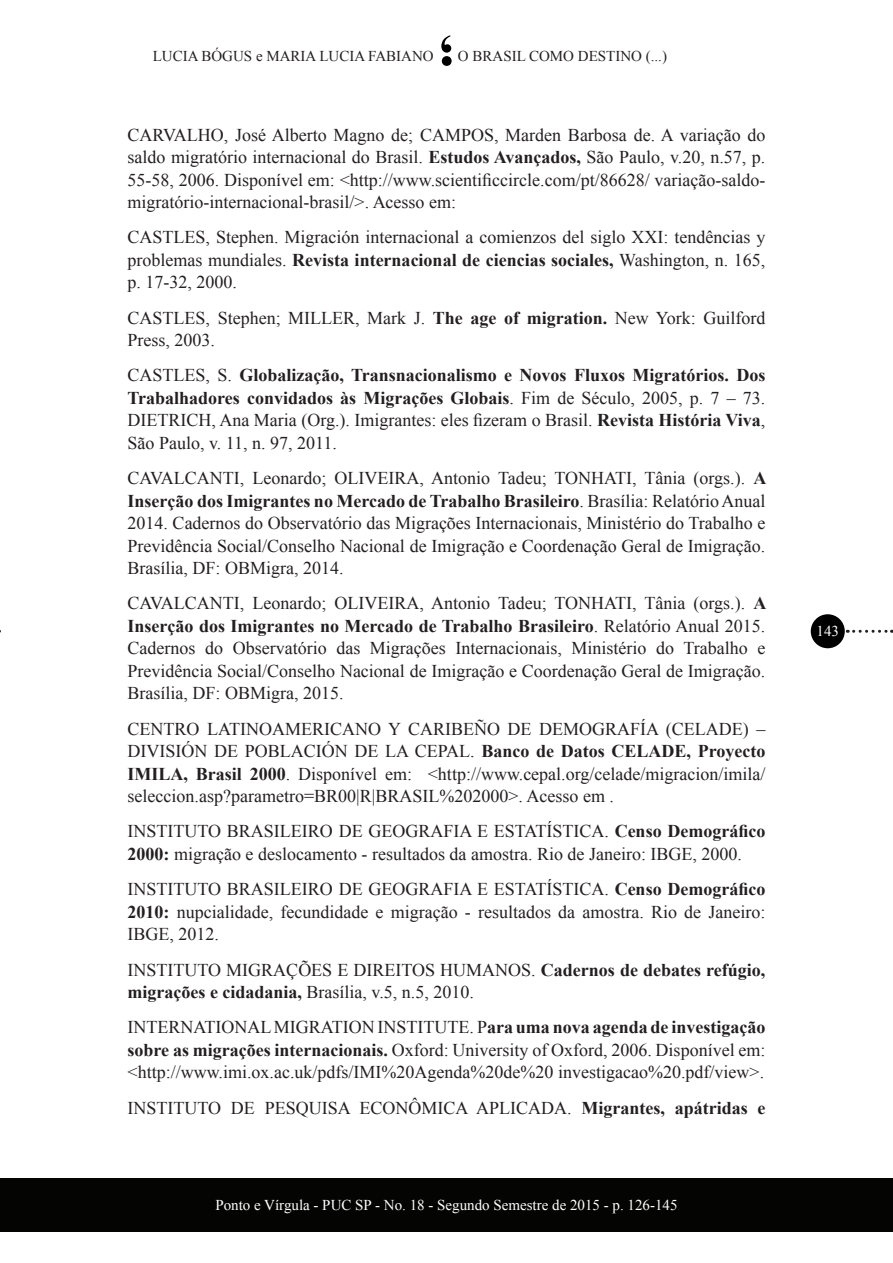
<style>
.page{position:relative;width:893px;height:1263px;background:#fff}
.page>*{position:absolute;margin:0;border:0;box-sizing:border-box;transform-origin:0 0}
.t1{font:18px/22.5px "Times New Roman";color:#231f20;text-align:justify}
.t2{font:700 18px/22.5px "Times New Roman";color:#231f20;text-align:justify}
.t3{font:15px "Times New Roman";color:#fff}
.t4{font:15px "Times New Roman";color:#231f20}
.s1{font-weight:700}
.s2{font-weight:400}
</style>
<div class="page">
<svg style="left:441px;top:35px;width:11px;height:31px"></svg>
<div style="left:0;top:1178px;width:893px;height:54px;background:#040503"></div>
<div style="left:811px;top:614px;width:34px;height:34px;background:#000;border-radius:50%"></div>
<svg style="left:854px;top:630px;width:38px;height:3px"></svg>
<p class="t4" style="left:153px;top:46px;width:282px">LUCIA BÓGUS e MARIA LUCIA FABIANO</p>
<p class="t4" style="left:458px;top:46px;width:211px">O BRASIL COMO DESTINO (...)</p>
<p class="t1" style="left:128px;top:123px;width:639px">CARVALHO, José Alberto Magno de; CAMPOS, Marden Barbosa de. A variação do saldo migratório internacional do Brasil. <span class="s1">Estudos Avançados,</span> São Paulo, v.20, n.57, p.<br>55-58, 2006. Disponível em: &lt;http://www.scientificcircle.com/pt/86628/ variação-saldo&shy;migratório-internacional-brasil/&gt;. Acesso em:</p>
<p class="t1" style="left:128px;top:226px;width:639px">CASTLES, Stephen. Migración internacional a comienzos del siglo XXI: tendências y problemas mundiales. <span class="s1">Revista internacional de ciencias sociales,</span> Washington, n. 165, p. 17-32, 2000.</p>
<p class="t1" style="left:128px;top:306px;width:639px">CASTLES, Stephen; MILLER, Mark J. <span class="s1">The age of migration.</span> New York: Guilford<br>Press, 2003.</p>
<p class="t2" style="left:128px;top:364px;width:639px"><span class="s2">CASTLES, S.</span> Globalização, Transnacionalismo e Novos Fluxos Migratórios. Dos Trabalhadores convidados às Migrações Globais<span class="s2">. Fim de Século, 2005, p. 7 – 73.<br>DIETRICH, Ana Maria (Org.). Imigrantes: eles fizeram o Brasil.</span> Revista História Viva<span class="s2">, São Paulo, v. 11, n. 97, 2011.</span></p>
<p class="t1" style="left:128px;top:467px;width:640px">CAVALCANTI, Leonardo; OLIVEIRA, Antonio Tadeu; TONHATI, Tânia (orgs.). <span class="s1">A Inserção dos Imigrantes no Mercado de Trabalho Brasileiro</span>. Brasília: Relatório Anual 2014. Cadernos do Observatório das Migrações Internacionais, Ministério do Trabalho e Previdência Social/Conselho Nacional de Imigração e Coordenação Geral de Imigração.<br>Brasília, DF: OBMigra, 2014.</p>
<p class="t1" style="left:128px;top:592px;width:640px">CAVALCANTI, Leonardo; OLIVEIRA, Antonio Tadeu; TONHATI, Tânia (orgs.). <span class="s1">A Inserção dos Imigrantes no Mercado de Trabalho Brasileiro</span>. Relatório Anual 2015.<br>Cadernos do Observatório das Migrações Internacionais, Ministério do Trabalho e Previdência Social/Conselho Nacional de Imigração e Coordenação Geral de Imigração.<br>Brasília, DF: OBMigra, 2015.</p>
<p class="t1" style="left:128px;top:717px;width:639px">CENTRO LATINOAMERICANO Y CARIBEÑO DE DEMOGRAFÍA (CELADE) – DIVISIÓN DE POBLACIÓN DE LA CEPAL. <span class="s1">Banco de Datos CELADE, Proyecto IMILA, Brasil 2000</span>. Disponível em: &lt;http://www.cepal.org/celade/migracion/imila/ seleccion.asp?parametro=BR00|R|BRASIL%202000&gt;. Acesso em .</p>
<p class="t1" style="left:128px;top:820px;width:639px">INSTITUTO BRASILEIRO DE GEOGRAFIA E ESTATÍSTICA. <span class="s1">Censo Demográfico<br>2000:</span> migração e deslocamento - resultados da amostra. Rio de Janeiro: IBGE, 2000.</p>
<p class="t1" style="left:128px;top:878px;width:639px">INSTITUTO BRASILEIRO DE GEOGRAFIA E ESTATÍSTICA. <span class="s1">Censo Demográfico 2010:</span> nupcialidade, fecundidade e migração - resultados da amostra. Rio de Janeiro:<br>IBGE, 2012.</p>
<p class="t1" style="left:128px;top:958px;width:639px">INSTITUTO MIGRAÇÕES E DIREITOS HUMANOS. <span class="s1">Cadernos de debates refúgio, migrações e cidadania,</span> Brasília, v.5, n.5, 2010.</p>
<p class="t1" style="left:128px;top:1016px;width:639px">INTERNATIONAL MIGRATION INSTITUTE. P<span class="s1">ara uma nova agenda de investigação sobre as migrações internacionais.</span> Oxford: University of Oxford, 2006. Disponível em: &lt;http://www.imi.ox.ac.uk/pdfs/IMI%20Agenda%20de%20 investigacao%20.pdf/view&gt;.</p>
<p class="t1" style="left:128px;top:1096px;width:639px">INSTITUTO DE PESQUISA ECONÔMICA APLICADA. <span class="s1">Migrantes, apátridas e</span></p>
<p class="t3" style="left:215px;top:1195px;width:464px">Ponto e Vírgula - PUC SP - No. 18 - Segundo Semestre de 2015 - p. 126-145</p>
<p class="t3" style="left:816px;top:621px;width:24px">143</p>
</div>
